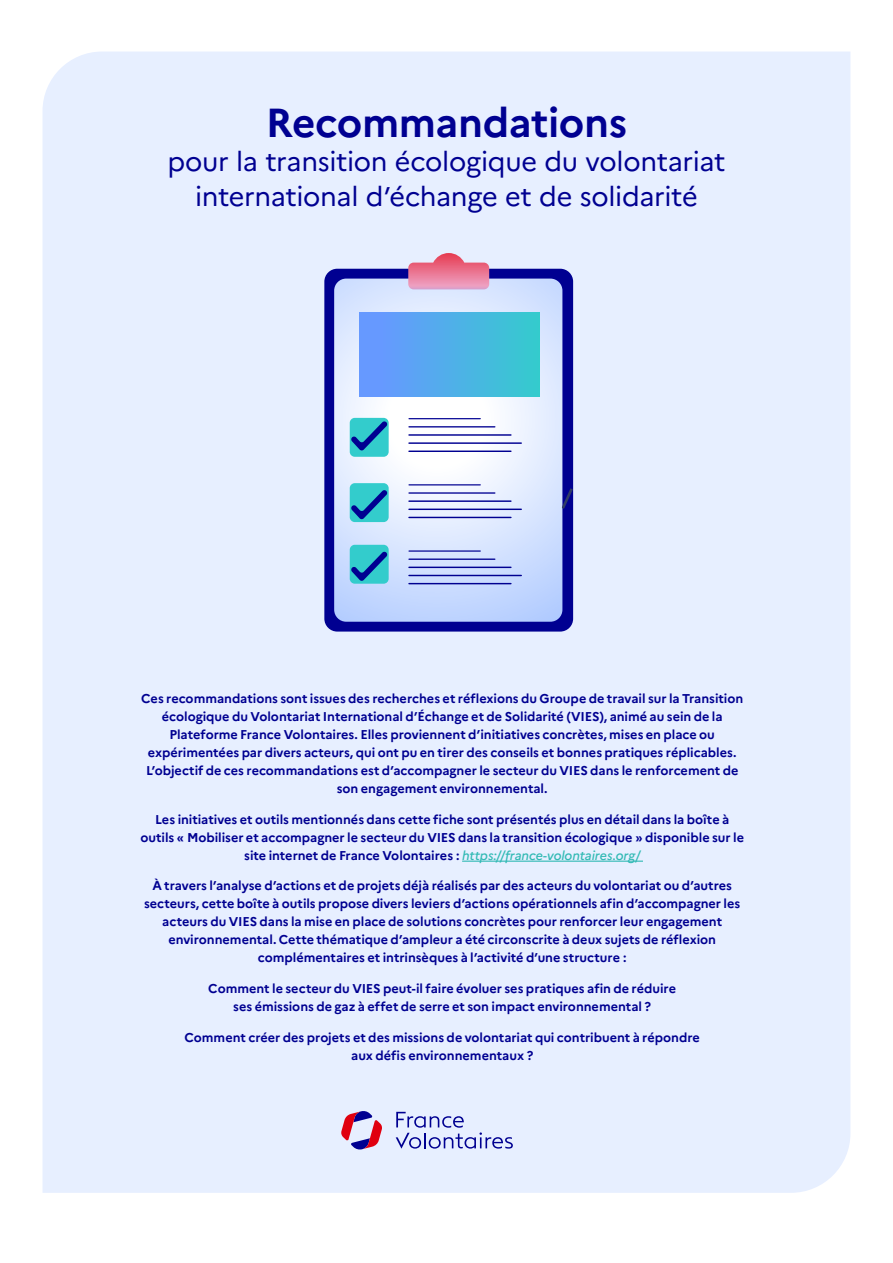
<style>
.page{position:relative;width:893px;height:1263px;background:#fff}
.page>*{position:absolute;margin:0;border:0;box-sizing:border-box;transform-origin:0 0}
.t1{font:700 40.5px "Marianne";letter-spacing:-.01em;color:#000091}
.t2{font:27px/34.5px "Marianne";letter-spacing:-.015em;color:#000091;text-align:center}
.t3{font:700 12.75px/18px "Marianne";letter-spacing:-.005em;color:#000091;text-align:center}
.s1{font-weight:500;font-style:italic;color:#33bab5}
</style>
<div class="page">
<div style="left:43px;top:52px;width:807px;height:1141px;background:#e7efff"></div>
<hr style="left:462px;top:860px;width:181px;height:2px;background:#33bab5">
<div style="left:324px;top:269px;width:249px;height:362px;background:#000091;border-radius:13px"></div>
<svg style="left:334px;top:279px;width:228px;height:343px;background:#dae6fd"></svg>
<svg style="left:408px;top:253px;width:81px;height:36px;background:#e892ad"></svg>
<div style="left:350px;top:418px;width:39px;height:39px;background:#3cc;border-radius:5px"></div>
<div style="left:350px;top:483px;width:39px;height:39px;background:#3cc;border-radius:5px"></div>
<svg style="left:351px;top:490px;width:36px;height:29px"></svg>
<svg style="left:351px;top:421px;width:36px;height:30px"></svg>
<div style="left:350px;top:545px;width:39px;height:39px;background:#3cc;border-radius:5px"></div>
<svg style="left:351px;top:551px;width:36px;height:30px"></svg>
<svg style="left:562px;top:488px;width:11px;height:21px"></svg>
<div style="left:359px;top:313px;width:181px;height:83px;background:linear-gradient(to right,#6c93ff,#34cbcd)"></div>
<hr style="left:409px;top:418px;width:71px;height:1px;background:#000091">
<hr style="left:409px;top:426px;width:86px;height:1px;background:#000091">
<hr style="left:409px;top:434px;width:102px;height:2px;background:#000091">
<hr style="left:409px;top:442px;width:112px;height:2px;background:#000091">
<hr style="left:409px;top:450px;width:102px;height:2px;background:#000091">
<hr style="left:409px;top:484px;width:71px;height:1px;background:#000091">
<hr style="left:409px;top:492px;width:86px;height:2px;background:#000091">
<hr style="left:409px;top:500px;width:102px;height:2px;background:#000091">
<hr style="left:409px;top:509px;width:112px;height:1px;background:#000091">
<hr style="left:409px;top:517px;width:102px;height:1px;background:#000091">
<hr style="left:409px;top:550px;width:71px;height:2px;background:#000091">
<hr style="left:409px;top:558px;width:86px;height:2px;background:#000091">
<hr style="left:409px;top:567px;width:102px;height:1px;background:#000091">
<hr style="left:409px;top:575px;width:112px;height:1px;background:#000091">
<hr style="left:409px;top:583px;width:102px;height:1px;background:#000091">
<svg style="left:396px;top:1112px;width:117px;height:37px;background:#c1c8ec"></svg>
<svg style="left:341px;top:1111px;width:41px;height:38px;background:#c084a8"></svg>
<h1 class="t1" style="left:266px;top:91px;width:363px">Recommandations</h1>
<h2 class="t2" style="left:167px;top:142px;width:560px">pour la transition écologique du volontariat international d’échange et de solidarité</h2>
<p class="t3" style="left:141px;top:688px;width:604px">Ces recommandations sont issues des recherches et réflexions du Groupe de travail sur la Transition écologique du Volontariat International d’Échange et de Solidarité (VIES), animé au sein de la Plateforme France Volontaires. Elles proviennent d’initiatives concrètes, mises en place ou expérimentées par divers acteurs, qui ont pu en tirer des conseils et bonnes pratiques réplicables.<br>L’objectif de ces recommandations est d’accompagner le secteur du VIES dans le renforcement de son engagement environnemental.</p>
<p class="t3" style="left:140px;top:809px;width:605px">Les initiatives et outils mentionnés dans cette fiche sont présentés plus en détail dans la boîte à outils « Mobiliser et accompagner le secteur du VIES dans la transition écologique » disponible sur le site internet de France Volontaires : <span class="s1">https://france-volontaires.org/</span></p>
<p class="t3" style="left:144px;top:876px;width:598px">À travers l’analyse d’actions et de projets déjà réalisés par des acteurs du volontariat ou d’autres secteurs, cette boîte à outils propose divers leviers d’actions opérationnels afin d’accompagner les acteurs du VIES dans la mise en place de solutions concrètes pour renforcer leur engagement environnemental. Cette thématique d’ampleur a été circonscrite à deux sujets de réflexion complémentaires et intrinsèques à l’activité d’une structure :</p>
<p class="t3" style="left:208px;top:978px;width:469px">Comment le secteur du VIES peut-il faire évoluer ses pratiques afin de réduire ses émissions de gaz à effet de serre et son impact environnemental ?</p>
<p class="t3" style="left:185px;top:1027px;width:517px">Comment créer des projets et des missions de volontariat qui contribuent à répondre aux défis environnementaux ?</p>
</div>
